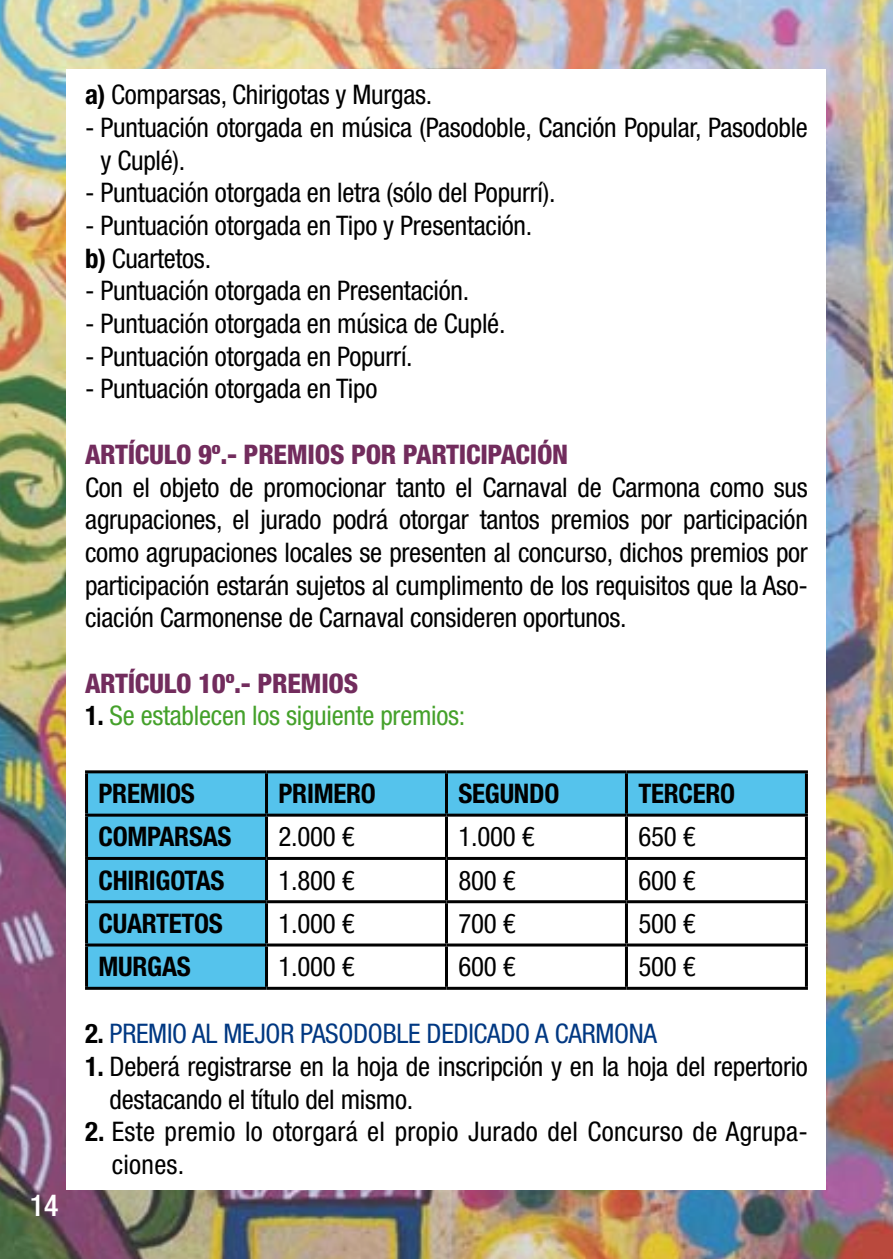
<style>
.page{position:relative;width:893px;height:1259px;background:#fff}
.page>*{position:absolute;margin:0;border:0;box-sizing:border-box;transform-origin:0 0}
.t1{font:500 condensed 30px "Helvetica Neue LT Std";color:#fff}
.t2{font:condensed 27px/32.7px "Helvetica Neue LT Std";letter-spacing:-.01em;color:#000}
.t3{font:condensed 27px/32.7px "Helvetica Neue LT Std";letter-spacing:.01em;color:#000}
.t4{font:700 condensed 27px "Helvetica Neue LT Std";letter-spacing:-.01em;color:#000}
.t5{font:800 condensed 27px "Helvetica Neue LT Std";letter-spacing:-.01em;color:#722c5d}
.t6{font:condensed 27px "Helvetica Neue LT Std";letter-spacing:-.01em;color:#003882}
.t7{font:condensed 27px "Helvetica Neue LT Std";letter-spacing:-.01em;color:#45a12b}
.s1{font-weight:700}
.s2{font-weight:700;color:#000}
</style>
<div class="page">
<img style="left:0;top:0;width:893px;height:1259px">
<div style="left:67px;top:69px;width:759px;height:1120px;background:#fff"></div>
<svg style="left:88px;top:773px;width:717px;height:213px"></svg>
<hr style="left:85px;top:770px;width:181px;height:3px;background:#000">
<hr style="left:85px;top:773px;width:3px;height:40px;background:#000">
<hr style="left:266px;top:770px;width:180px;height:3px;background:#000">
<hr style="left:265px;top:773px;width:3px;height:40px;background:#000">
<hr style="left:446px;top:770px;width:180px;height:3px;background:#000">
<hr style="left:445px;top:773px;width:3px;height:40px;background:#000">
<hr style="left:626px;top:770px;width:182px;height:3px;background:#000">
<hr style="left:625px;top:773px;width:3px;height:40px;background:#000">
<hr style="left:805px;top:773px;width:3px;height:40px;background:#000">
<hr style="left:85px;top:813px;width:181px;height:3px;background:#000">
<hr style="left:85px;top:816px;width:3px;height:41px;background:#000">
<hr style="left:266px;top:813px;width:180px;height:3px;background:#000">
<hr style="left:265px;top:816px;width:3px;height:41px;background:#000">
<hr style="left:446px;top:813px;width:180px;height:3px;background:#000">
<hr style="left:445px;top:816px;width:3px;height:41px;background:#000">
<hr style="left:626px;top:813px;width:182px;height:3px;background:#000">
<hr style="left:625px;top:816px;width:3px;height:41px;background:#000">
<hr style="left:805px;top:816px;width:3px;height:41px;background:#000">
<hr style="left:85px;top:857px;width:181px;height:3px;background:#000">
<hr style="left:85px;top:860px;width:3px;height:40px;background:#000">
<hr style="left:266px;top:857px;width:180px;height:3px;background:#000">
<hr style="left:265px;top:860px;width:3px;height:40px;background:#000">
<hr style="left:446px;top:857px;width:180px;height:3px;background:#000">
<hr style="left:445px;top:860px;width:3px;height:40px;background:#000">
<hr style="left:626px;top:857px;width:182px;height:3px;background:#000">
<hr style="left:625px;top:860px;width:3px;height:40px;background:#000">
<hr style="left:805px;top:860px;width:3px;height:40px;background:#000">
<hr style="left:85px;top:900px;width:181px;height:3px;background:#000">
<hr style="left:85px;top:903px;width:3px;height:40px;background:#000">
<hr style="left:266px;top:900px;width:180px;height:3px;background:#000">
<hr style="left:265px;top:903px;width:3px;height:40px;background:#000">
<hr style="left:446px;top:900px;width:180px;height:3px;background:#000">
<hr style="left:445px;top:903px;width:3px;height:40px;background:#000">
<hr style="left:626px;top:900px;width:182px;height:3px;background:#000">
<hr style="left:625px;top:903px;width:3px;height:40px;background:#000">
<hr style="left:805px;top:903px;width:3px;height:40px;background:#000">
<hr style="left:85px;top:943px;width:181px;height:3px;background:#000">
<hr style="left:85px;top:946px;width:3px;height:40px;background:#000">
<hr style="left:266px;top:943px;width:180px;height:3px;background:#000">
<hr style="left:265px;top:946px;width:3px;height:40px;background:#000">
<hr style="left:446px;top:943px;width:180px;height:3px;background:#000">
<hr style="left:445px;top:946px;width:3px;height:40px;background:#000">
<hr style="left:626px;top:943px;width:182px;height:3px;background:#000">
<hr style="left:625px;top:946px;width:3px;height:40px;background:#000">
<hr style="left:805px;top:946px;width:3px;height:40px;background:#000">
<hr style="left:85px;top:986px;width:181px;height:3px;background:#000">
<hr style="left:266px;top:986px;width:180px;height:3px;background:#000">
<hr style="left:446px;top:986px;width:180px;height:3px;background:#000">
<hr style="left:626px;top:986px;width:182px;height:3px;background:#000">
<p class="t1" style="left:30px;top:1187px;width:30px">14</p>
<p class="t2" style="left:85px;top:78px;width:349px"><span class="s1">a)</span> Comparsas, Chirigotas y Murgas.</p>
<p class="t2" style="left:100px;top:111px;width:709px;text-indent:-15px">- Puntuación otorgada en música (Pasodoble, Canción Popular, Pasodoble y Cuplé).</p>
<p class="t2" style="left:85px;top:176px;width:472px">- Puntuación otorgada en letra (sólo del Popurrí).</p>
<p class="t2" style="left:85px;top:209px;width:449px">- Puntuación otorgada en Tipo y Presentación. <span class="s1">b)</span> Cuartetos.</p>
<p class="t2" style="left:85px;top:274px;width:386px">- Puntuación otorgada en Presentación.</p>
<p class="t2" style="left:85px;top:307px;width:422px">- Puntuación otorgada en música de Cuplé.</p>
<p class="t2" style="left:85px;top:340px;width:329px">- Puntuación otorgada en Popurrí.</p>
<p class="t2" style="left:85px;top:372px;width:294px">- Puntuación otorgada en Tipo</p>
<p class="t5" style="left:85px;top:437px;width:485px">ARTÍCULO 9º.- PREMIOS POR PARTICIPACIÓN</p>
<p class="t2" style="left:85px;top:470px;width:724px;text-align:justify">Con el objeto de promocionar tanto el Carnaval de Carmona como sus agrupaciones, el jurado podrá otorgar tantos premios por participación como agrupaciones locales se presenten al concurso, dichos premios por participación estarán sujetos al cumplimento de los requisitos que la Aso&shy;ciación Carmonense de Carnaval consideren oportunos.</p>
<p class="t5" style="left:85px;top:666px;width:275px">ARTÍCULO 10º.- PREMIOS</p>
<p class="t7" style="left:85px;top:700px;width:382px"><span class="s2">1.</span> Se establecen los siguiente premios:</p>
<p class="t4" style="left:99px;top:777px;width:98px">PREMIOS</p>
<p class="t4" style="left:278px;top:777px;width:99px">PRIMERO</p>
<p class="t4" style="left:458px;top:777px;width:102px">SEGUNDO</p>
<p class="t4" style="left:638px;top:777px;width:98px">TERCERO</p>
<p class="t4" style="left:99px;top:820px;width:134px">COMPARSAS</p>
<p class="t2" style="left:278px;top:820px;width:78px">2.000 €</p>
<p class="t2" style="left:458px;top:820px;width:78px">1.000 €</p>
<p class="t2" style="left:638px;top:820px;width:59px">650 €</p>
<p class="t4" style="left:99px;top:863px;width:127px">CHIRIGOTAS</p>
<p class="t2" style="left:278px;top:863px;width:78px">1.800 €</p>
<p class="t2" style="left:458px;top:863px;width:59px">800 €</p>
<p class="t2" style="left:638px;top:863px;width:59px">600 €</p>
<p class="t4" style="left:99px;top:907px;width:126px">CUARTETOS</p>
<p class="t2" style="left:278px;top:907px;width:78px">1.000 €</p>
<p class="t2" style="left:458px;top:907px;width:59px">700 €</p>
<p class="t2" style="left:638px;top:907px;width:59px">500 €</p>
<p class="t4" style="left:99px;top:950px;width:94px">MURGAS</p>
<p class="t2" style="left:278px;top:950px;width:78px">1.000 €</p>
<p class="t2" style="left:458px;top:950px;width:59px">600 €</p>
<p class="t2" style="left:638px;top:950px;width:59px">500 €</p>
<p class="t6" style="left:85px;top:1018px;width:574px"><span class="s2">2.</span> PREMIO AL MEJOR PASODOBLE DEDICADO A CARMONA</p>
<p class="t2" style="left:110px;top:1049px;width:700px;text-indent:-25px"><span class="s1">1.</span> Deberá registrarse en la hoja de inscripción y en la hoja del repertorio destacando el título del mismo.</p>
<p class="t3" style="left:112px;top:1115px;width:698px;text-indent:-27px"><span class="s1">2.</span> Este premio lo otorgará el propio Jurado del Concurso de Agrupa&shy;ciones.</p>
</div>
